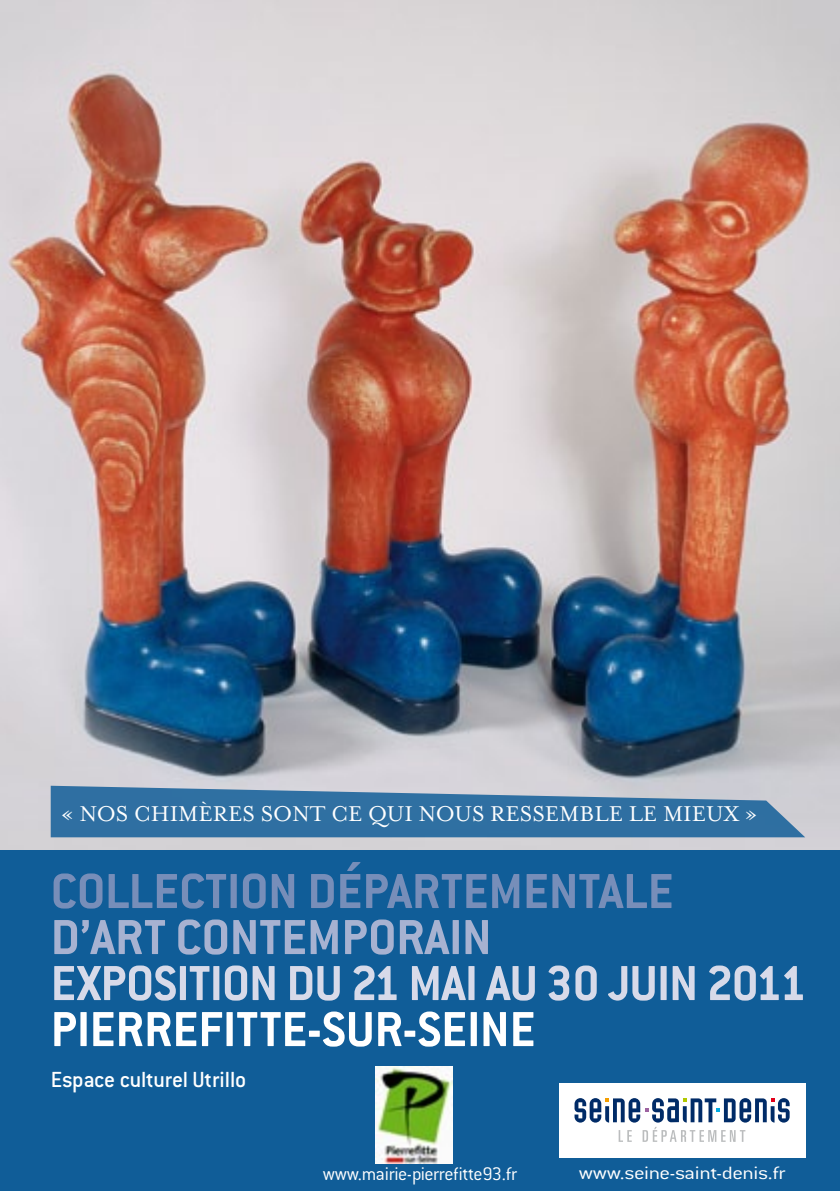
<style>
.page{position:relative;width:840px;height:1191px;background:#fff}
.page>*{position:absolute;margin:0;border:0;box-sizing:border-box;transform-origin:0 0}
.t1{font:700 54px "Conduit ITC";letter-spacing:-.01em;color:#d7dae9}
.t2{font:700 54px "Conduit ITC";color:#778eb9}
.t3{font:700 54px "Conduit ITC";color:#fff}
.t4{font:700 54px "Conduit ITC";color:#a7b2d1}
.t5{font:24.6px "Mrs Eaves Small Caps";color:#fff}
.t6{font:500 24px "Conduit ITC";letter-spacing:-.01em;color:#fff}
.t7{font:300 20px "Conduit ITC";letter-spacing:-.02em;color:#fff}
.t8{font:300 19.6px "Conduit ITC";letter-spacing:-.015em;color:#fff;scale:1.19 1}
</style>
<div class="page">
<img style="left:0;top:0;width:839px;height:850px">
<div style="left:0;top:850px;width:839px;height:341px;background:#105d98"></div>
<img style="left:375px;top:1066px;width:77px;height:97px">
<div style="left:558px;top:1082px;width:246px;height:75px;background:#fff"></div>
<svg style="left:574px;top:1098px;width:215px;height:43px"></svg>
<svg style="left:51px;top:785px;width:753px;height:52px;background:#4c80ab"></svg>
<p class="t5" style="left:61px;top:800px;width:697px">« NOS CHIMÈRES SONT CE QUI NOUS RESSEMBLE LE MIEUX »</p>
<h1 class="t2" style="left:51px;top:859px;width:624px">COLLECTION DÉPARTEMENTALE</h1>
<h1 class="t4" style="left:51px;top:905px;width:442px">D’ART CONTEMPORAIN</h1>
<h1 class="t1" style="left:51px;top:951px;width:756px">EXPOSITION DU 21 MAI AU 30 JUIN 2011</h1>
<h1 class="t3" style="left:51px;top:997px;width:486px">PIERREFITTE-SUR-SEINE</h1>
<p class="t6" style="left:51px;top:1066px;width:197px">Espace culturel Utrillo</p>
<p class="t7" style="left:322px;top:1162px;width:195px">www.mairie-pierrefitte93.fr</p>
<p class="t8" style="left:578px;top:1162px;width:175px">www.seine-saint-denis.fr</p>
</div>
